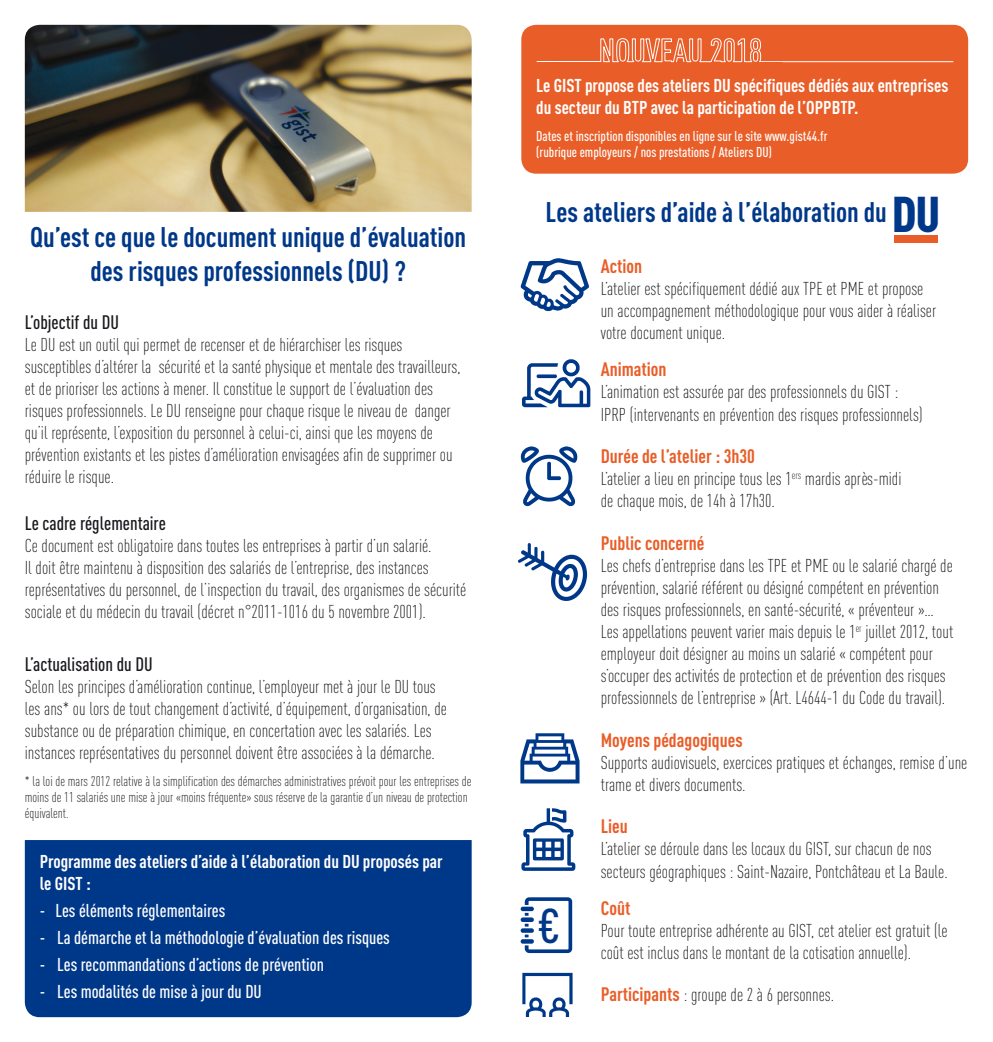
<style>
.page{position:relative;width:993px;height:1042px;background:#fff}
.page>*{position:absolute;margin:0;border:0;box-sizing:border-box;transform-origin:0 0}
.t1{font:900 49.52px "DIN Cond";color:#003889}
.t2{font:500 48.12px "DIN Cond";color:#003889}
.t3{font:700 28px/33.6px "DIN Cond";color:#003889;text-align:center}
.t4{font:700 19.25px "DIN Cond";color:#e95e28}
.t5{font:500 19.25px "DIN Cond";color:#1a171c}
.t6{font:300 18.38px/22.1px "DIN Cond";color:#1a171c}
.t7{font:700 18.38px/22.1px "DIN Cond";color:#fff}
.t8{font:500 18.38px "DIN Cond";color:#fff}
.t9{font:300 14px/15.8px "DIN Cond";color:#1a171c}
.t10{font:500 14px/16.8px "DIN Cond";color:#fff}
.s1{font-weight:700;font-size:19.25px;color:#e95e28}
</style>
<div class="page">
<div style="left:25px;top:840px;width:446px;height:177px;background:#003889"></div>
<img style="left:520px;top:258px;width:69px;height:53px">
<img style="left:522px;top:359px;width:69px;height:49px">
<img style="left:520px;top:446px;width:58px;height:61px">
<img style="left:518px;top:543px;width:70px;height:58px">
<img style="left:521px;top:808px;width:55px;height:63px">
<img style="left:520px;top:897px;width:53px;height:57px">
<img style="left:522px;top:972px;width:51px;height:45px">
<img style="left:520px;top:733px;width:60px;height:51px">
<img style="left:25px;top:25px;width:446px;height:187px">
<div style="left:893px;top:235px;width:44px;height:7px;background:#e95e28"></div>
<div style="left:521px;top:25px;width:446px;height:149px;background:#e95e28;border-radius:15px"></div>
<hr style="left:536px;top:61px;width:65px;height:1px;background:#fff">
<hr style="left:759px;top:61px;width:193px;height:1px;background:#fff">
<svg style="left:600px;top:38px;width:161px;height:25px"></svg>
<p class="t3" style="left:30px;top:220px;width:437px">Qu’est ce que le document unique d’évaluation des risques professionnels (DU) ?</p>
<p class="t5" style="left:25px;top:311px;width:96px">L’objectif du DU</p>
<p class="t6" style="left:25px;top:334px;width:437px">Le DU est un outil qui permet de recenser et de hiérarchiser les risques susceptibles d’altérer la sécurité et la santé physique et mentale des travailleurs, et de prioriser les actions à mener. Il constitue le support de l’évaluation des risques professionnels. Le DU renseigne pour chaque risque le niveau de danger qu’il représente, l’exposition du personnel à celui-ci, ainsi que les moyens de prévention existants et les pistes d’amélioration envisagées afin de supprimer ou réduire le risque.</p>
<p class="t5" style="left:25px;top:512px;width:142px">Le cadre réglementaire</p>
<p class="t6" style="left:25px;top:534px;width:408px">Ce document est obligatoire dans toutes les entreprises à partir d’un salarié.</p>
<p class="t6" style="left:25px;top:557px;width:443px">Il doit être maintenu à disposition des salariés de l’entreprise, des instances représentatives du personnel, de l’inspection du travail, des organismes de sécurité sociale et du médecin du travail (décret n°2011-1016 du 5 novembre 2001).</p>
<p class="t5" style="left:25px;top:653px;width:129px">L’actualisation du DU</p>
<p class="t6" style="left:25px;top:676px;width:423px">Selon les principes d’amélioration continue, l’employeur met à jour le DU tous les ans* ou lors de tout changement d’activité, d’équipement, d’organisation, de substance ou de préparation chimique, en concertation avec les salariés. Les instances représentatives du personnel doivent être associées à la démarche.</p>
<p class="t9" style="left:25px;top:773px;width:448px">* la loi de mars 2012 relative à la simplification des démarches administratives prévoit pour les entreprises de moins de 11 salariés une mise à jour «moins fréquente» sous réserve de la garantie d’un niveau de protection équivalent.</p>
<p class="t7" style="left:40px;top:850px;width:404px">Programme des ateliers d’aide à l’élaboration du DU proposés par le GIST :</p>
<p class="t8" style="left:40px;top:899px;width:187px">- Les éléments réglementaires</p>
<p class="t8" style="left:40px;top:926px;width:351px">- La démarche et la méthodologie d’évaluation des risques</p>
<p class="t8" style="left:40px;top:953px;width:286px">- Les recommandations d’actions de prévention</p>
<p class="t8" style="left:40px;top:980px;width:223px">- Les modalités de mise à jour du DU</p>
<p class="t7" style="left:536px;top:74px;width:413px">Le GIST propose des ateliers DU spécifiques dédiés aux entreprises du secteur du BTP avec la participation de l’OPPBTP.</p>
<p class="t10" style="left:536px;top:127px;width:293px">Dates et inscription disponibles en ligne sur le site www.gist44.fr (rubrique employeurs / nos prestations / Ateliers DU)</p>
<p class="t3" style="left:545px;top:195px;width:343px">Les ateliers d’aide à l’élaboration du</p>
<p class="t1" style="left:891px;top:183px;width:50px">DU</p>
<p class="t4" style="left:600px;top:254px;width:43px">Action</p>
<p class="t6" style="left:600px;top:277px;width:337px">L’atelier est spécifiquement dédié aux TPE et PME et propose un accompagnement méthodologique pour vous aider à réaliser votre document unique.</p>
<p class="t4" style="left:600px;top:358px;width:67px">Animation</p>
<p class="t6" style="left:600px;top:381px;width:323px">L’animation est assurée par des professionnels du GIST :<br>IPRP (intervenants en prévention des risques professionnels)</p>
<p class="t4" style="left:600px;top:444px;width:156px">Durée de l’atelier : 3h30</p>
<p class="t6" style="left:600px;top:467px;width:302px">L’atelier a lieu en principe tous les 1<sup>ers</sup> mardis après-midi de chaque mois, de 14h à 17h30.</p>
<p class="t4" style="left:600px;top:531px;width:105px">Public concerné</p>
<p class="t6" style="left:600px;top:554px;width:354px">Les chefs d’entreprise dans les TPE et PME ou le salarié chargé de prévention, salarié référent ou désigné compétent en prévention des risques professionnels, en santé-sécurité, « préventeur »… Les appellations peuvent varier mais depuis le 1<sup>er</sup> juillet 2012, tout employeur doit désigner au moins un salarié « compétent pour s’occuper des activités de protection et de prévention des risques professionnels de l’entreprise » (Art. L4644-1 du Code du travail).</p>
<p class="t2" style="left:537px;top:897px;width:24px">€</p>
<p class="t4" style="left:600px;top:728px;width:143px">Moyens pédagogiques</p>
<p class="t6" style="left:600px;top:751px;width:368px">Supports audiovisuels, exercices pratiques et échanges, remise d’une trame et divers documents.</p>
<p class="t4" style="left:600px;top:815px;width:29px">Lieu</p>
<p class="t6" style="left:600px;top:838px;width:348px">L’atelier se déroule dans les locaux du GIST, sur chacun de nos secteurs géographiques : Saint-Nazaire, Pontchâteau et La Baule.</p>
<p class="t4" style="left:600px;top:896px;width:31px">Coût</p>
<p class="t6" style="left:600px;top:919px;width:348px">Pour toute entreprise adhérente au GIST, cet atelier est gratuit (le coût est inclus dans le montant de la cotisation annuelle).</p>
<p class="t6" style="left:600px;top:983px;width:235px"><span class="s1">Participants</span> : groupe de 2 à 6 personnes.</p>
</div>
